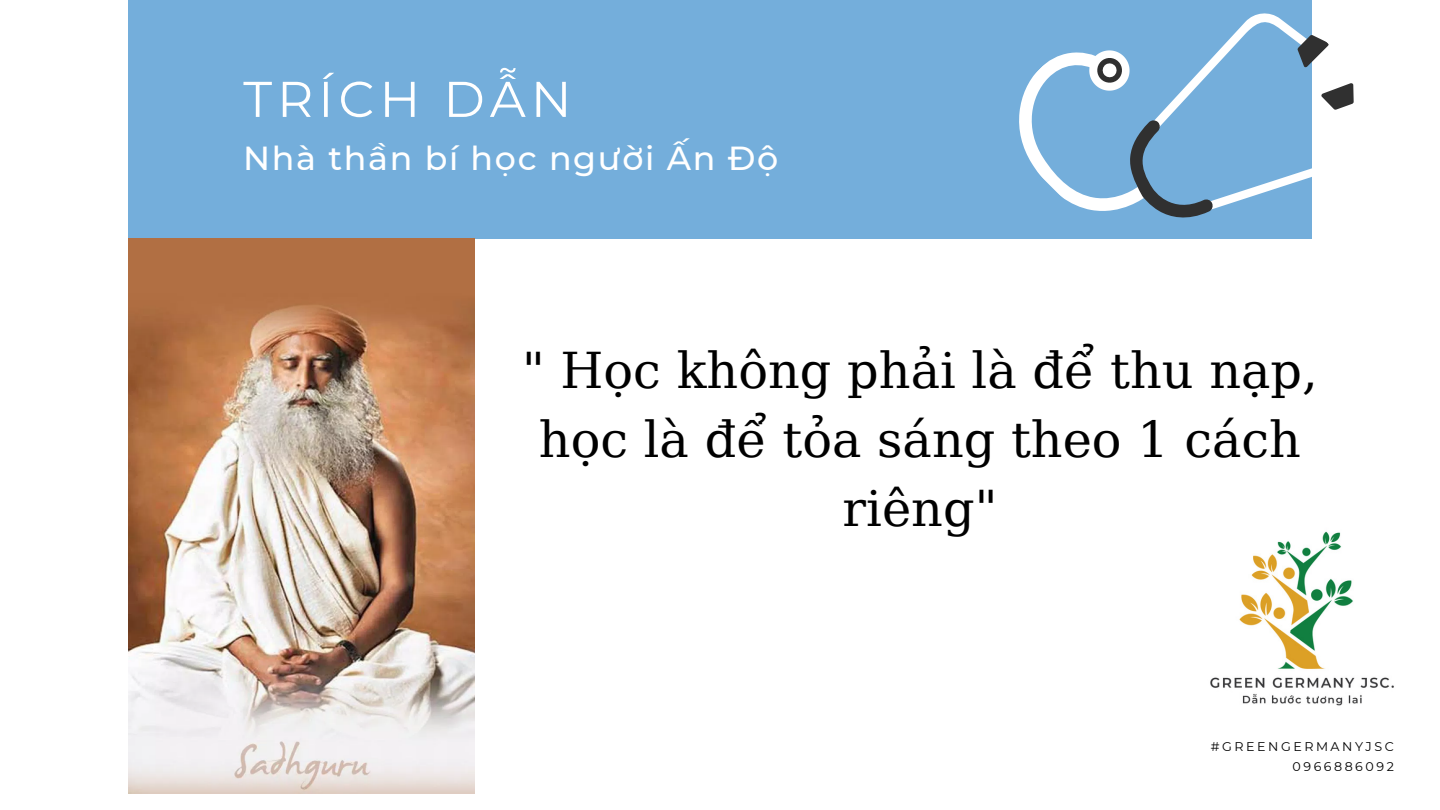
<style>
.page{position:relative;width:1440px;height:810px;background:#fff}
.page>*{position:absolute;margin:0;border:0;box-sizing:border-box;transform-origin:0 0}
.t1{font:50.1px "Montserrat";letter-spacing:.1em;color:#fff}
.t2{font:49.4px/69.1px "DejaVu Serif";color:#000;text-align:center}
.t3{font:500 33.3px "Montserrat";letter-spacing:.05em;color:#fff}
.t4{font:12.7px/20.2px "Montserrat";letter-spacing:.2em;color:#000;text-align:right}
</style>
<div class="page">
<div style="left:128px;top:0;width:1184px;height:239px;background:#74aedb"></div>
<svg style="left:1019px;top:13px;width:335px;height:205px"></svg>
<img style="left:128px;top:239px;width:347px;height:555px">
<img style="left:1210px;top:531px;width:184px;height:175px">
<p class="t1" style="left:243px;top:68px;width:330px">TRÍCH DẪN</p>
<p class="t3" style="left:243px;top:138px;width:536px">Nhà thần bí học người Ấn Độ</p>
<p class="t2" style="left:522px;top:337px;width:797px">" Học không phải là để thu nạp, học là để tỏa sáng theo 1 cách riêng"</p>
<p class="t4" style="left:1211px;top:736px;width:184px">#GREENGERMANYJSC<br>0966886092</p>
</div>
